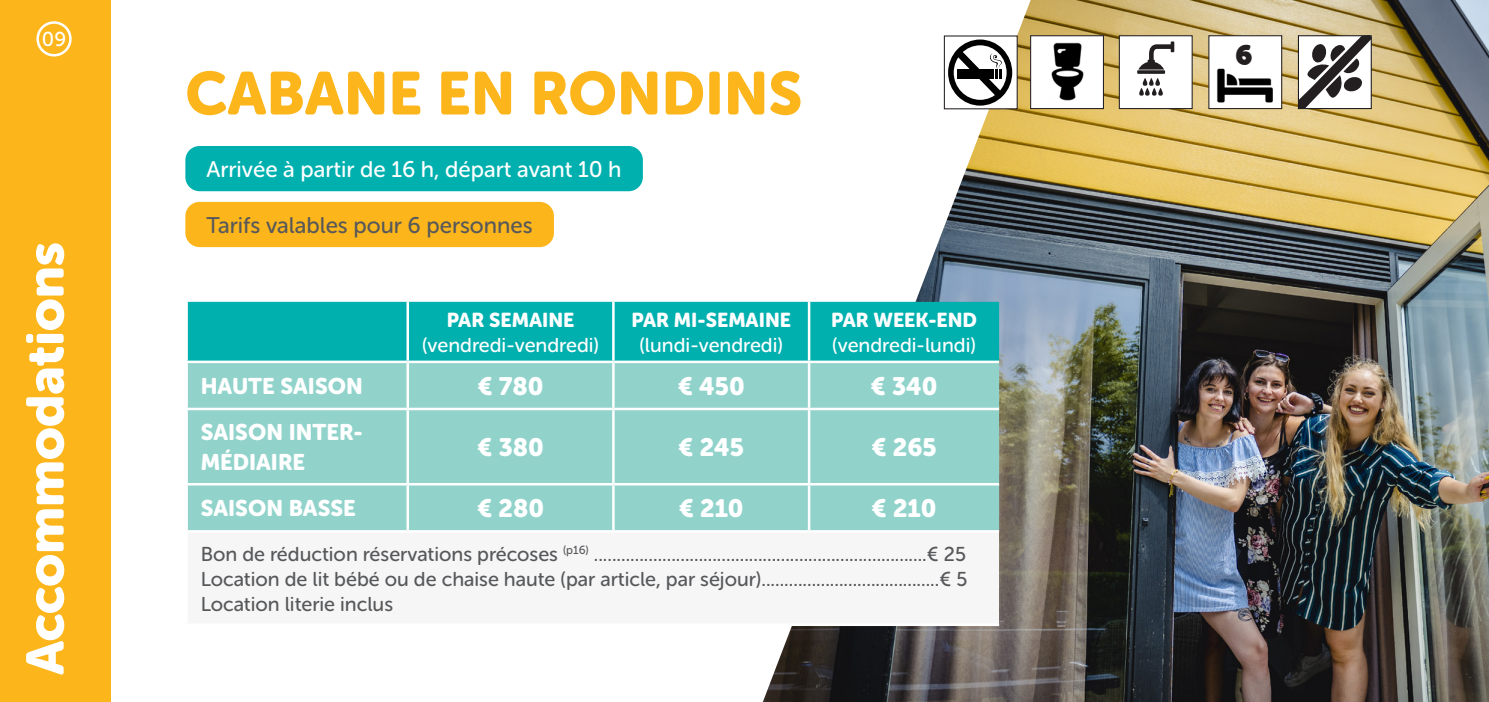
<style>
.page{position:relative;width:1489px;height:702px;background:#fff}
.page>*{position:absolute;margin:0;border:0;box-sizing:border-box;transform-origin:0 0}
.Paragraph_Style_1{font:60px "Museo Sans Rounded 900";color:#fcb61c}
.Paragraph_Style_1-2{font:52.5px "Museo Sans Rounded 900";color:#fff}
.t1{font:28px "Museo Sans Rounded";color:#231f20}
.Paragraph_Style_1-3{font:25px "Museo Sans Rounded 900";color:#fff}
.Paragraph_Style_1-4{font:22.5px/30px "Museo Sans Rounded 900";color:#fff}
.arcering_aankomst{font:22.5px "Museo Sans Rounded 500";color:#fff}
.arcering_geel{font:22.5px "Museo Sans Rounded 500";color:#57585a}
.Paragraph_Style_1-5{font:20px "Museo Sans Rounded 500";color:#57585a}
.t2{font:20px "Museo Sans Rounded 500";color:#fff}
.t3{font:20px "Museo Sans Rounded 900";color:#fff}
</style>
<div class="page">
<div style="left:0;top:0;width:111px;height:702px;background:#fcb61c"></div>
<img style="left:762px;top:0;width:726px;height:702px">
<div style="left:1030px;top:35px;width:73px;height:74px;background:#fff;border:1px solid #241f21"></div>
<svg style="left:1297px;top:35px;width:74px;height:74px"></svg>
<svg style="left:1298px;top:35px;width:73px;height:73px"></svg>
<div style="left:1118px;top:35px;width:74px;height:74px;background:#fff;border:1px solid #211f21"></div>
<div style="left:1208px;top:35px;width:74px;height:74px;background:#fff;border:1px solid #241f21"></div>
<img style="left:1215px;top:68px;width:60px;height:41px">
<img style="left:1051px;top:42px;width:33px;height:59px">
<svg style="left:1138px;top:42px;width:37px;height:28px"></svg>
<svg style="left:1137px;top:70px;width:27px;height:4px"></svg>
<svg style="left:1139px;top:78px;width:24px;height:18px"></svg>
<div style="left:188px;top:302px;width:811px;height:58px;background:#00b0af"></div>
<div style="left:188px;top:363px;width:811px;height:167px;background:#91d3cb"></div>
<div style="left:187px;top:531px;width:812px;height:93px;background:#f6f6f7"></div>
<hr style="left:406px;top:302px;width:3px;height:58px;background:#fff">
<hr style="left:612px;top:302px;width:2px;height:58px;background:#fff">
<hr style="left:807px;top:302px;width:3px;height:58px;background:#fff">
<hr style="left:406px;top:363px;width:3px;height:44px;background:#fff">
<hr style="left:613px;top:360px;width:196px;height:3px;background:#fff">
<hr style="left:612px;top:363px;width:2px;height:44px;background:#fff">
<hr style="left:809px;top:360px;width:190px;height:3px;background:#fff">
<hr style="left:807px;top:363px;width:3px;height:44px;background:#fff">
<hr style="left:185px;top:407px;width:223px;height:3px;background:#fff">
<hr style="left:408px;top:407px;width:205px;height:3px;background:#fff">
<hr style="left:406px;top:410px;width:3px;height:73px;background:#fff">
<hr style="left:613px;top:407px;width:196px;height:3px;background:#fff">
<hr style="left:612px;top:410px;width:2px;height:73px;background:#fff">
<hr style="left:809px;top:407px;width:190px;height:3px;background:#fff">
<hr style="left:807px;top:410px;width:3px;height:73px;background:#fff">
<hr style="left:185px;top:483px;width:223px;height:2px;background:#fff">
<hr style="left:408px;top:483px;width:205px;height:2px;background:#fff">
<hr style="left:406px;top:485px;width:3px;height:45px;background:#fff">
<hr style="left:613px;top:483px;width:196px;height:2px;background:#fff">
<hr style="left:612px;top:485px;width:2px;height:45px;background:#fff">
<hr style="left:809px;top:483px;width:190px;height:2px;background:#fff">
<hr style="left:807px;top:485px;width:3px;height:45px;background:#fff">
<hr style="left:185px;top:530px;width:223px;height:2px;background:#fff">
<hr style="left:185px;top:532px;width:3px;height:91px;background:#fff">
<hr style="left:408px;top:530px;width:205px;height:2px;background:#fff">
<hr style="left:613px;top:530px;width:196px;height:2px;background:#fff">
<hr style="left:809px;top:530px;width:190px;height:2px;background:#fff">
<hr style="left:185px;top:623px;width:223px;height:3px;background:#fff">
<hr style="left:408px;top:623px;width:205px;height:3px;background:#fff">
<hr style="left:613px;top:623px;width:196px;height:3px;background:#fff">
<hr style="left:809px;top:623px;width:190px;height:3px;background:#fff">
<div style="left:185px;top:146px;width:458px;height:45px;background:#00b0af;border-radius:14px"></div>
<div style="left:185px;top:202px;width:369px;height:45px;background:#fcb61c;border-radius:14px"></div>
<div style="left:36px;top:21px;width:36px;height:35px;border:2px solid #fff;border-radius:50%"></div>
<div style="left:943px;top:35px;width:74px;height:74px;background:#fff;border:1px solid #241f21"></div>
<svg style="left:948px;top:40px;width:64px;height:66px"></svg>
<p class="t2" style="left:42px;top:28px;width:26px">09</p>
<p class="Paragraph_Style_1-2" style="left:15px;top:675px;width:434px;rotate:-90deg">Accommodations</p>
<p class="Paragraph_Style_1" style="left:185px;top:59px;width:618px">CABANE EN RONDINS</p>
<p class="arcering_aankomst" style="left:207px;top:157px;width:416px">Arrivée à partir de 16 h, départ avant 10 h</p>
<p class="arcering_geel" style="left:207px;top:213px;width:327px">Tarifs valables pour 6 personnes</p>
<p class="t3" style="left:446px;top:308px;width:129px">PAR SEMAINE</p>
<p class="t2" style="left:422px;top:334px;width:178px">(vendredi-vendredi)</p>
<p class="t3" style="left:631px;top:308px;width:161px">PAR MI-SEMAINE</p>
<p class="t2" style="left:639px;top:334px;width:145px">(lundi-vendredi)</p>
<p class="t3" style="left:831px;top:308px;width:148px">PAR WEEK-END</p>
<p class="t2" style="left:832px;top:334px;width:145px">(vendredi-lundi)</p>
<p class="Paragraph_Style_1-4" style="left:201px;top:371px;width:163px">HAUTE SAISON</p>
<p class="Paragraph_Style_1-3" style="left:477px;top:372px;width:68px">€ 780</p>
<p class="Paragraph_Style_1-3" style="left:677px;top:372px;width:68px">€ 450</p>
<p class="Paragraph_Style_1-3" style="left:870px;top:372px;width:68px">€ 340</p>
<p class="Paragraph_Style_1-4" style="left:201px;top:417px;width:163px">SAISON INTER-<br>MÉDIAIRE</p>
<p class="Paragraph_Style_1-3" style="left:477px;top:433px;width:68px">€ 380</p>
<p class="Paragraph_Style_1-3" style="left:678px;top:433px;width:67px">€ 245</p>
<p class="Paragraph_Style_1-3" style="left:871px;top:433px;width:67px">€ 265</p>
<p class="Paragraph_Style_1-4" style="left:201px;top:493px;width:156px">SAISON BASSE</p>
<p class="Paragraph_Style_1-3" style="left:477px;top:494px;width:69px">€ 280</p>
<p class="Paragraph_Style_1-3" style="left:678px;top:494px;width:66px">€ 210</p>
<p class="Paragraph_Style_1-3" style="left:871px;top:494px;width:66px">€ 210</p>
<p class="Paragraph_Style_1-5" style="left:201px;top:542px;width:766px">Bon de réduction réservations précoses <sup>(p16)</sup> .........................................................................€ 25</p>
<p class="Paragraph_Style_1-5" style="left:201px;top:567px;width:768px">Location de lit bébé ou de chaise haute (par article, par séjour).......................................€ 5</p>
<p class="Paragraph_Style_1-5" style="left:201px;top:592px;width:194px">Location literie inclus</p>
<p class="t1" style="left:1235px;top:39px;width:19px">6</p>
</div>
